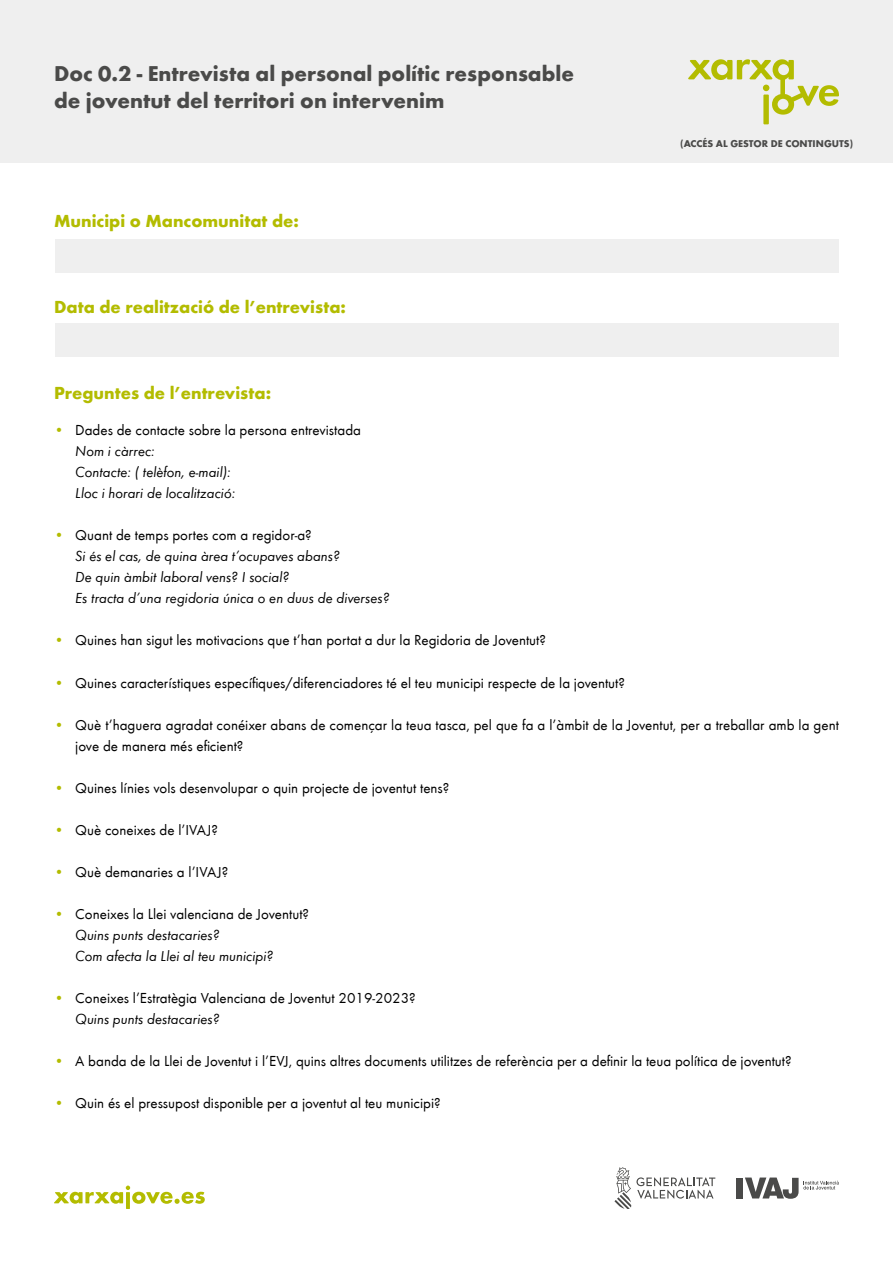
<style>
.page{position:relative;width:893px;height:1263px;background:#fff}
.page>*{position:absolute;margin:0;border:0;box-sizing:border-box;transform-origin:0 0}
.t1{font:700 22.2px/27px "Futura Round";color:#4a4a49}
.t2{font:700 18px "Futura Round";color:#b3bc00}
.t3{font:15px/21px "Futura Round";color:#000}
.t4{font:italic 15px/21px "Futura Round";color:#000}
.t5{font:700 10.2px "Futura Round";color:#4a4a49}
.s1{font-style:normal;color:#b3bc00}
.s2{font-style:normal}
.s3{color:#b3bc00}
.s4{font-style:italic}
</style>
<div class="page">
<svg style="left:614px;top:1167px;width:101px;height:42px"></svg>
<div style="left:736px;top:1177px;width:7px;height:21px;background:#4a4a49"></div>
<svg style="left:745px;top:1177px;width:94px;height:22px"></svg>
<svg style="left:54px;top:1185px;width:151px;height:24px"></svg>
<div style="left:0;top:0;width:893px;height:163px;background:#efefef"></div>
<svg style="left:688px;top:59px;width:151px;height:65px"></svg>
<div style="left:55px;top:239px;width:783px;height:33px;background:#efefef"></div>
<div style="left:55px;top:324px;width:783px;height:33px;background:#efefef"></div>
<h1 class="t1" style="left:54px;top:59px;width:522px">Doc 0.2 - Entrevista al personal polític responsable de joventut del territori on intervenim</h1>
<p class="t2" style="left:54px;top:207px;width:246px">Municipi o Mancomunitat de:</p>
<p class="t2" style="left:54px;top:293px;width:294px">Data de realització de l’entrevista:</p>
<p class="t2" style="left:54px;top:379px;width:219px">Preguntes de l’entrevista:</p>
<p class="t5" style="left:680px;top:136px;width:174px">(ACCÉS AL GESTOR DE CONTINGUTS)</p>
<p class="t4" style="left:75px;top:419px;width:287px;text-indent:-21px"><span class="s1">•</span> <span class="s2">Dades de contacte sobre la persona entrevistada<br></span>Nom i càrrec:<br>Contacte: ( telèfon, e-mail):<br>Lloc i horari de localització:</p>
<p class="t4" style="left:75px;top:524px;width:316px;text-indent:-21px"><span class="s1">•</span> <span class="s2">Quant de temps portes com a regidor-a?<br></span>Si és el cas, de quina àrea t’ocupaves abans?<br>De quin àmbit laboral vens? I social?<br>Es tracta d’una regidoria única o en duus de diverses?</p>
<p class="t3" style="left:54px;top:629px;width:494px"><span class="s3">•</span> Quines han sigut les motivacions que t’han portat a dur la Regidoria de Joventut?</p>
<p class="t3" style="left:54px;top:671px;width:572px"><span class="s3">•</span> Quines característiques específiques/diferenciadores té el teu municipi respecte de la joventut?</p>
<p class="t3" style="left:75px;top:713px;width:765px;text-indent:-21px"><span class="s3">•</span> Què t’haguera agradat conéixer abans de començar la teua tasca, pel que fa a l’àmbit de la Joventut, per a treballar amb la gent jove de manera més eficient?</p>
<p class="t3" style="left:54px;top:776px;width:397px"><span class="s3">•</span> Quines línies vols desenvolupar o quin projecte de joventut tens?</p>
<p class="t3" style="left:54px;top:818px;width:166px"><span class="s3">•</span> Què coneixes de l’IVAJ?</p>
<p class="t3" style="left:54px;top:860px;width:176px"><span class="s3">•</span> Què demanaries a l’IVAJ?</p>
<p class="t4" style="left:75px;top:902px;width:235px;text-indent:-21px"><span class="s1">•</span> <span class="s2">Coneixes la Llei valenciana de Joventut?<br></span>Quins punts destacaries?<br>Com afecta la Llei al teu municipi?</p>
<p class="t3" style="left:75px;top:986px;width:342px;text-indent:-21px"><span class="s3">•</span> Coneixes l’Estratègia Valenciana de Joventut 2019-2023?<br><span class="s4">Quins punts destacaries?</span></p>
<p class="t3" style="left:54px;top:1049px;width:739px"><span class="s3">•</span> A banda de la Llei de Joventut i l’EVJ, quins altres documents utilitzes de referència per a definir la teua política de joventut?</p>
<p class="t3" style="left:54px;top:1091px;width:388px"><span class="s3">•</span> Quin és el pressupost disponible per a joventut al teu municipi?</p>
</div>
